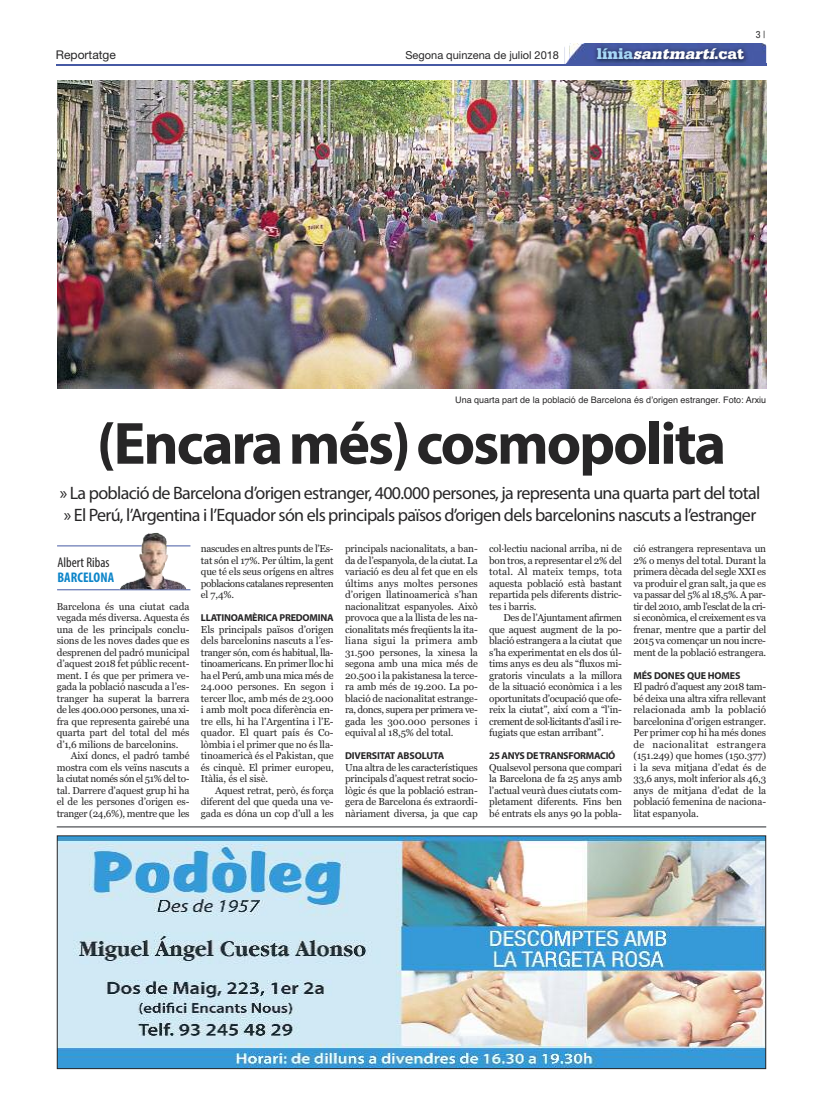
<style>
.page{position:relative;width:823px;height:1106px;background:#fff}
.page>*{position:absolute;margin:0;border:0;box-sizing:border-box;transform-origin:0 0}
.t1{font:700 60px "Myriad Pro";letter-spacing:-.035em;color:#272627}
.t2{font:18px/22px "Myriad Pro";letter-spacing:-.035em;color:#272627}
.t3{font:italic 900 16px "Serifa";color:#fff}
.t4{font:condensed 14px "Myriad Pro";color:#272627}
.t5{font:700 condensed 14px "Myriad Pro";letter-spacing:.005em;color:#0d85c9}
.t6{font:12px "Helvetica Neue";color:#272627}
.t7{font:11px "Helvetica Neue";color:#272627}
.t8{font:10px/11.5px "Georgia";letter-spacing:-.015em;color:#272627;text-align:justify}
.t9{font:700 10px "Myriad Pro";letter-spacing:-.02em;color:#272627}
.t10{font:condensed 10px "Helvetica Neue";color:#272627}
.t11{font:9px "Helvetica";color:#272627}
.s1{font-style:normal;color:#a7d8f7}
.s2{font-style:normal}
</style>
<div class="page">
<hr style="left:57px;top:64px;width:708px;height:1px;background:#4659a4">
<img style="left:569px;top:43px;width:198px;height:23px">
<svg style="left:564px;top:47px;width:5px;height:17px"></svg>
<img style="left:569px;top:44px;width:196px;height:21px">
<hr style="left:57px;top:826px;width:708px;height:1px;background:#23262b">
<img style="left:59px;top:837px;width:704px;height:230px">
<div style="left:57px;top:835px;width:708px;height:234px;border:1px solid #272627"></div>
<hr style="left:57px;top:545px;width:133px;height:1px;background:#4659a4">
<hr style="left:57px;top:589px;width:133px;height:1px;background:#4659a4">
<img style="left:57px;top:80px;width:708px;height:308px">
<img style="left:120px;top:532px;width:49px;height:55px">
<p class="t6" style="left:56px;top:48px;width:61px">Reportatge</p>
<p class="t7" style="left:405px;top:48px;width:155px">Segona quinzena de juliol 2018</p>
<h3 class="t3" style="left:596px;top:48px;width:149px"><span class="s1">línia</span>santmartí<span class="s2">.cat</span></h3>
<p class="t10" style="left:755px;top:31px;width:11px">3|</p>
<p class="t11" style="left:455px;top:394px;width:312px">Una quarta part de la població de Barcelona és d’origen estranger. Foto: Arxiu</p>
<h1 class="t1" style="left:97px;top:421px;width:630px">(Encaramés)cosmopolita</h1>
<h2 class="t2" style="left:60px;top:483px;width:701px">» La població de Barcelona d’origen estranger, 400.000 persones, ja representa una quarta part del total » El Perú, l’Argentina i l’Equador són els principals països d’origen dels barcelonins nascuts a l’estranger</h2>
<h3 class="t4" style="left:57px;top:557px;width:54px">Albert Ribas</h3>
<h3 class="t5" style="left:57px;top:572px;width:58px">BARCELONA</h3>
<p class="t8" style="left:345px;top:543px;width:134px">principals nacionalitats, a ban&shy;da de l’espanyola, de la ciutat. La variació es deu al fet que en els últims anys moltes persones d’origen llatinoamericà s’han nacionalitzat espanyoles. Això provoca que a la llista de les na&shy;cionalitats més freqüents la ita&shy;liana sigui la primera amb 31.500 persones, la xinesa la segona amb una mica més de 20.500 i la pakistanesa la terce&shy;ra amb més de 19.200. La po&shy;blació de nacionalitat estrange&shy;ra, doncs, supera per primera ve&shy;gada les 300.000 persones i equival al 18,5% del total.</p>
<p class="t9" style="left:345px;top:752px;width:101px">DIVERSITAT ABSOLUTA</p>
<p class="t8" style="left:345px;top:761px;width:134px">Una altra de les característiques principals d’aquest retrat socio&shy;lògic és que la població estran&shy;gera de Barcelona és extraordi&shy;nàriament diversa, ja que cap</p>
<p class="t8" style="left:489px;top:543px;width:134px">col·lectiu nacional arriba, ni de bon tros, a representar el 2% del total. Al mateix temps, tota aquesta població està bastant repartida pels diferents distric&shy;tes i barris.</p>
<p class="t8" style="left:489px;top:612px;width:134px;text-indent:14px">Des de l’Ajuntament afirmen que aquest augment de la po&shy;blació estrangera a la ciutat que s’ha experimentat en els dos úl&shy;tims anys es deu als “fluxos mi&shy;gratoris vinculats a la millora de la situació econòmica i a les oportunitats d’ocupació que ofe&shy;reix la ciutat”, així com a “l’in&shy;crement de sol·licitants d’asil i re&shy;fugiats que estan arribant”.</p>
<p class="t9" style="left:489px;top:752px;width:128px">25 ANYS DETRANSFORMACIÓ</p>
<p class="t8" style="left:489px;top:761px;width:134px">Qualsevol persona que compari la Barcelona de fa 25 anys amb l’actual veurà dues ciutats com&shy;pletament diferents. Fins ben bé entrats els anys 90 la pobla-</p>
<p class="t8" style="left:201px;top:543px;width:134px">nascudes en altres punts de l’Es&shy;tat són el 17%. Per últim, la gent que té els seus orígens en altres poblacions catalanes representen el 7,4%.</p>
<p class="t9" style="left:201px;top:614px;width:134px">LLATINOAMÈRICA PREDOMINA</p>
<p class="t8" style="left:201px;top:623px;width:134px">Els principals països d’origen dels barcelonins nascuts a l’es&shy;tranger són, com és habitual, lla&shy;tinoamericans. En primer lloc hi ha el Perú, amb una mica més de 24.000 persones. En segon i tercer lloc, amb més de 23.000 i amb molt poca diferència en&shy;tre ells, hi ha l’Argentina i l’E&shy;quador. El quart país és Co&shy;lòmbia i el primer que no és lla&shy;tinoamericà és el Pakistan, que és cinquè. El primer europeu, Itàlia, és el sisè.</p>
<p class="t8" style="left:201px;top:784px;width:134px;text-indent:14px">Aquest retrat, però, és força diferent del que queda una ve&shy;gada es dóna un cop d’ull a les</p>
<p class="t8" style="left:633px;top:543px;width:134px">ció estrangera representava un 2% o menys del total. Durant la primera dècada del segle XXI es va produir el gran salt, ja que es va passar del 5% al 18,5%. A par&shy;tir del 2010, amb l’esclat de la cri&shy;si econòmica, el creixement es va frenar, mentre que a partir del 2015 va començar un nou incre&shy;ment de la població estrangera.</p>
<p class="t9" style="left:633px;top:671px;width:108px">MÉS DONES QUE HOMES</p>
<p class="t8" style="left:633px;top:681px;width:134px">El padró d’aquest any 2018 tam&shy;bé deixa una altra xifra rellevant relacionada amb la població barcelonina d’origen estranger.<br>Per primer cop hi ha més dones de nacionalitat estrangera (151.249) que homes (150.377) i la seva mitjana d’edat és de 33,6 anys, molt inferior als 46,3 anys de mitjana d’edat de la població femenina de naciona&shy;litat espanyola.</p>
<p class="t8" style="left:57px;top:600px;width:134px">Barcelona és una ciutat cada vegada més diversa. Aquesta és una de les principals conclu&shy;sions de les noves dades que es desprenen del padró municipal d’aquest 2018 fet públic recent&shy;ment. I és que per primera ve&shy;gada la població nascuda a l’es&shy;tranger ha superat la barrera de les 400.000 persones, una xi&shy;fra que representa gairebé una quarta part del total del més d’1,6 milions de barcelonins.</p>
<p class="t8" style="left:57px;top:750px;width:134px;text-indent:14px">Així doncs, el padró també mostra com els veïns nascuts a la ciutat només són el 51% del to&shy;tal. Darrere d’aquest grup hi ha el de les persones d’origen es&shy;tranger (24,6%), mentre que les</p>
</div>
